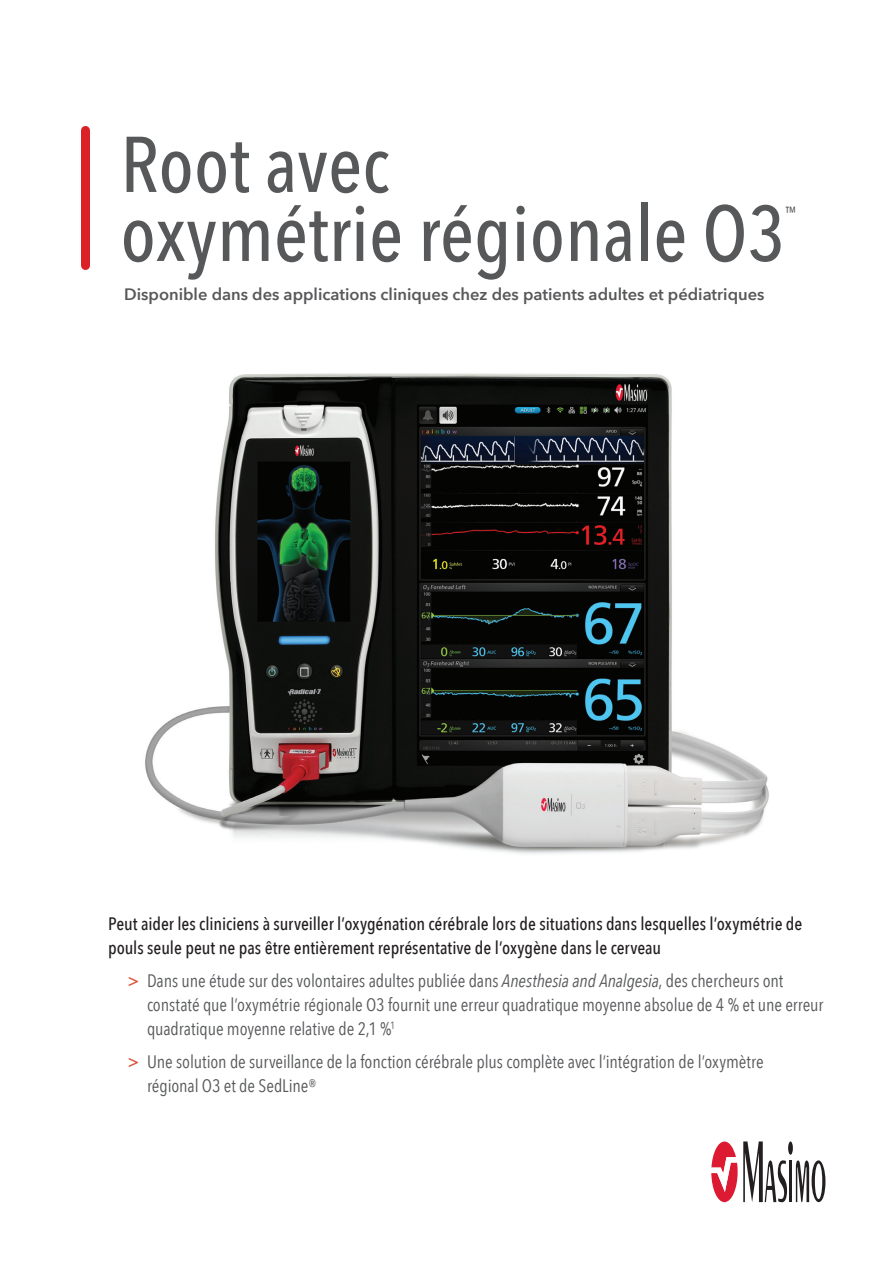
<style>
.page{position:relative;width:893px;height:1263px;background:#fff}
.page>*{position:absolute;margin:0;border:0;box-sizing:border-box;transform-origin:0 0}
.t1{font:500 78px/69px "Avenir Next Condensed";color:#57585a}
.Specs_-_No_leader{font:18px/24px "Avenir Next Condensed";letter-spacing:-.005em;color:#57585a}
.Specs_-_No_leader-2{font:500 18px/24px "Avenir Next Condensed";letter-spacing:-.005em;color:#231f20}
.t2{font:600 16.5px "Avenir Next";color:#57585a}
.t3{font:14.7px "Avenir Next Condensed";color:#57585a}
.s1{font-weight:500;color:#dc5239}
.s2{font-style:italic}
</style>
<div class="page">
<div style="left:788px;top:1141px;width:5px;height:14px;background:#231f20;border-radius:50%"></div>
<hr style="left:789px;top:1160px;width:3px;height:42px;background:#231f20">
<svg style="left:796px;top:1160px;width:29px;height:42px"></svg>
<svg style="left:711px;top:1141px;width:76px;height:61px"></svg>
<div style="left:81px;top:130px;width:9px;height:136px;background:#da2128"></div>
<img style="left:145px;top:373px;width:624px;height:481px">
<p class="t1" style="left:120px;top:130px;width:666px">Root avec<br>oxymétrie régionale O3</p>
<p class="t3" style="left:785px;top:199px;width:13px">™</p>
<p class="t2" style="left:124px;top:280px;width:642px">Disponible dans des applications cliniques chez des patients adultes et pédiatriques</p>
<p class="Specs_-_No_leader-2" style="left:108px;top:912px;width:696px">Peut aider les cliniciens à surveiller l’oxygénation cérébrale lors de situations dans lesquelles l’oxymétrie de pouls seule peut ne pas être entièrement représentative de l’oxygène dans le cerveau</p>
<p class="Specs_-_No_leader" style="left:147px;top:968px;width:678px;text-indent:-20px"><span class="s1">&gt;</span> Dans une étude sur des volontaires adultes publiée dans <span class="s2">Anesthesia and Analgesia</span>, des chercheurs ont constaté que l’oxymétrie régionale O3 fournit une erreur quadratique moyenne absolue de 4 % et une erreur quadratique moyenne relative de 2,1 %<sup>1</sup></p>
<p class="Specs_-_No_leader" style="left:147px;top:1049px;width:618px;text-indent:-20px"><span class="s1">&gt;</span> Une solution de surveillance de la fonction cérébrale plus complète avec l’intégration de l’oxymètre régional O3 et de SedLine®</p>
</div>
